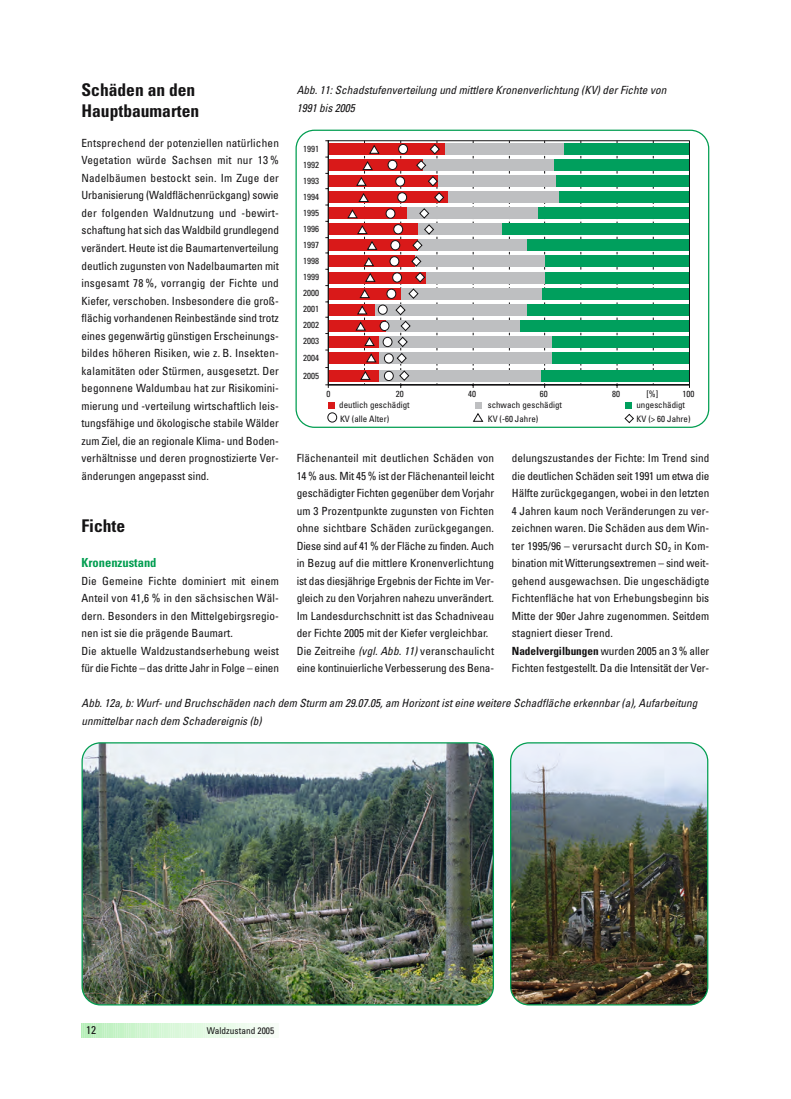
<style>
.page{position:relative;width:791px;height:1099px;background:#fff}
.page>*{position:absolute;margin:0;border:0;box-sizing:border-box;transform-origin:0 0}
.t1{font:700 condensed 17.5px/20.5px "Univers";color:#141314}
.t2{font:700 condensed 12.5px "Univers";color:#009d50}
.t3{font:condensed 11.25px/17.5px "Univers";color:#141314}
.t4{font:italic condensed 11.25px/17.5px "Univers";color:#141314}
.t5{font:condensed 9.38px "Univers";color:#141314}
.t6{font:condensed 8.88px/16px "Univers";color:#141314;text-align:justify}
.s1{font-style:italic}
.s2{font-weight:700}
</style>
<div class="page">
<svg style="left:81px;top:1023px;width:190px;height:14px;background:#d9f6da"></svg>
<svg style="left:295px;top:130px;width:414px;height:298px"></svg>
<img style="left:81px;top:742px;width:412px;height:263px">
<img style="left:510px;top:742px;width:198px;height:263px">
<h1 class="t1" style="left:81px;top:82px;width:119px">Schäden an den<br>Hauptbaumarten</h1>
<p class="t3" style="left:81px;top:135px;width:199px;text-align:justify">Entsprechend der potenziellen natürlichen Vegetation würde Sachsen mit nur 13 % Nadelbäumen bestockt sein. Im Zuge der Urbanisierung (Waldflächenrückgang) sowie der folgenden Waldnutzung und -bewirt&shy;schaftung hat sich das Waldbild grundlegend verändert. Heute ist die Baumartenverteilung deutlich zugunsten von Nadelbaumarten mit insgesamt 78 %, vorrangig der Fichte und Kiefer, verschoben. Insbesondere die groß&shy;flächig vorhandenen Reinbestände sind trotz eines gegenwärtig günstigen Erscheinungs&shy;bildes höheren Risiken, wie z. B. Insekten&shy;kalamitäten oder Stürmen, ausgesetzt. Der begonnene Waldumbau hat zur Risikomini&shy;mierung und -verteilung wirtschaftlich leis&shy;tungsfähige und ökologische stabile Wälder zum Ziel, die an regionale Klima- und Boden&shy;verhältnisse und deren prognostizierte Ver&shy;änderungen angepasst sind.</p>
<h1 class="t1" style="left:81px;top:517px;width:45px">Fichte</h1>
<p class="t2" style="left:81px;top:558px;width:76px">Kronenzustand</p>
<p class="t3" style="left:81px;top:573px;width:199px">Die Gemeine Fichte dominiert mit einem Anteil von 41,6 % in den sächsischen Wäl&shy;dern. Besonders in den Mittelgebirgsregio&shy;nen ist sie die prägende Baumart.<br>Die aktuelle Waldzustandserhebung weist für die Fichte – das dritte Jahr in Folge – einen</p>
<p class="t4" style="left:296px;top:83px;width:373px">Abb.11:Schadstufenverteilung und mittlere Kronenverlichtung (KV)derFichte von<br>1991 bis 2005</p>
<p class="t6" style="left:303px;top:141px;width:17px">1991<br>1992<br>1993<br>1994<br>1995<br>1996<br>1997<br>1998<br>1999<br>2000<br>2001<br>2002<br>2003</p>
<p class="t6" style="left:303px;top:350px;width:17px;line-height:17.5px">2004<br>2005</p>
<p class="t6" style="left:646px;top:386px;width:13px">[%]</p>
<p class="t6" style="left:326px;top:386px;width:5px">0</p>
<p class="t6" style="left:395px;top:386px;width:9px">20</p>
<p class="t6" style="left:468px;top:386px;width:9px">40</p>
<p class="t6" style="left:539px;top:386px;width:9px">60</p>
<p class="t6" style="left:612px;top:386px;width:9px">80</p>
<p class="t6" style="left:682px;top:386px;width:13px">100</p>
<p class="t6" style="left:339px;top:397px;width:72px">deutlich geschädigt</p>
<p class="t6" style="left:487px;top:397px;width:76px">schwach geschädigt</p>
<p class="t6" style="left:636px;top:397px;width:50px">ungeschädigt</p>
<p class="t6" style="left:340px;top:411px;width:51px">KV (alle Alter)</p>
<p class="t6" style="left:636px;top:411px;width:56px">KV (&gt; 60 Jahre)</p>
<p class="t6" style="left:487px;top:411px;width:52px">KV (-60 Jahre)</p>
<p class="t3" style="left:296px;top:450px;width:199px">Flächenanteil mit deutlichen Schäden von 14 % aus. Mit 45 % ist der Flächenanteil leicht geschädigter Fichten gegenüber dem Vorjahr um 3 Prozentpunkte zugunsten von Fichten ohne sichtbare Schäden zurückgegangen.<br>Diese sind auf 41 % der Fläche zu finden. Auch in Bezug auf die mittlere Kronenverlichtung ist das diesjährige Ergebnis der Fichte im Ver&shy;gleich zu den Vorjahren nahezu unverändert.<br>Im Landesdurchschnitt ist das Schadniveau der Fichte 2005 mit der Kiefer vergleichbar.<br>Die Zeitreihe <span class="s1">(vgl.Abb.11)</span>veranschaulicht eine kontinuierliche Verbesserung des Bena-</p>
<p class="t3" style="left:511px;top:450px;width:199px">delungszustandes der Fichte: Im Trend sind die deutlichen Schäden seit 1991 um etwa die Hälfte zurückgegangen, wobei in den letzten 4 Jahren kaum noch Veränderungen zu ver&shy;zeichnen waren. Die Schäden aus dem Win&shy;ter 1995/96 – verursacht durch SO<sub>2</sub> in Kom&shy;bination mit Witterungsextremen – sind weit&shy;gehend ausgewachsen. Die ungeschädigte Fichtenfläche hat von Erhebungsbeginn bis Mitte der 90er Jahre zugenommen. Seitdem stagniert dieser Trend.<br><span class="s2">Nadelvergilbungen</span> wurden 2005 an 3 % aller Fichten festgestellt. Da die Intensität der Ver-</p>
<p class="t4" style="left:81px;top:695px;width:619px">Abb.12a,b:Wurf-und Bruchschäden nach dem Sturm am 29.07.05,am Horizontisteine weitere Schadfläche erkennbar(a),Aufarbeitung unmittelbarnach dem Schadereignis (b)</p>
<p class="t3" style="left:86px;top:1021px;width:11px">12</p>
<p class="t5" style="left:207px;top:1026px;width:69px">Waldzustand 2005</p>
</div>
